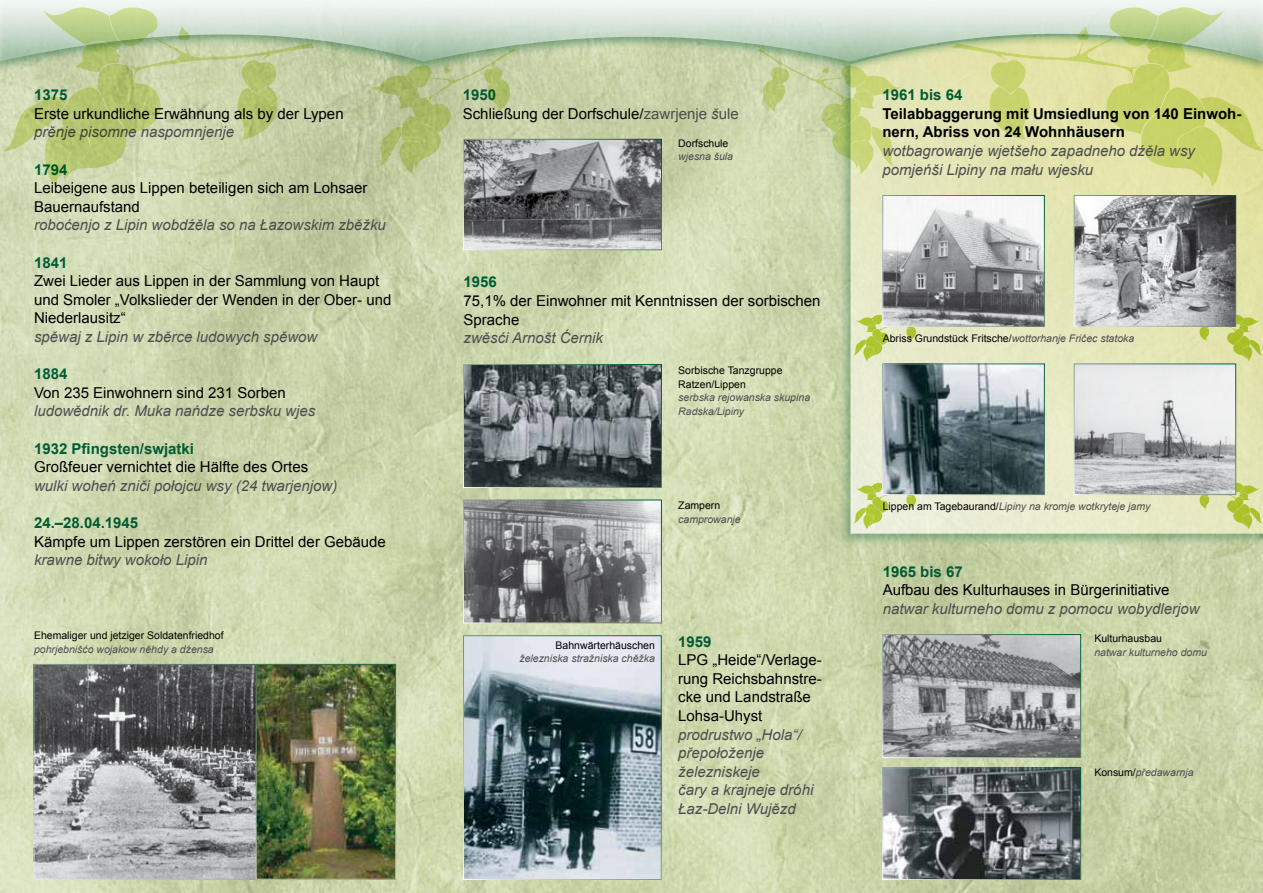
<style>
.page{position:relative;width:1263px;height:893px;background:#fff}
.page>*{position:absolute;margin:0;border:0;box-sizing:border-box;transform-origin:0 0}
.t1{font:15px/18.6px "Arial";color:#000}
.t2{font:italic 15px/18.6px "Arial";color:#4d4d4f}
.t3{font:700 15px "Arial";color:#005c34}
.t4{font:700 15px/18.6px "Arial";color:#000}
.t5{font:italic 10.5px/13.5px "Arial";color:#4d4d4f}
.t6{font:10.5px/13.5px "Arial";color:#000}
.s1{font-weight:700;color:#005c34}
.s2{color:#4d4d4f}
.s3{font-style:italic;color:#4d4d4f}
.s4{font-style:normal;color:#000}
</style>
<div class="page">
<img style="left:0;top:73px;width:1263px;height:820px">
<div style="left:838px;top:32px;width:425px;height:514px;background:#005c34;opacity:.5"></div>
<svg style="left:850px;top:73px;width:413px;height:461px;background:#e5e7bf"></svg>
<div style="left:0;top:0;width:1263px;height:73px;background:#005c34;opacity:.45"></div>
<svg style="left:0;top:0;width:1263px;height:62px"></svg>
<svg style="left:952px;top:5px;width:311px;height:182px;background:#d6dc9d"></svg>
<img style="left:465px;top:366px;width:195px;height:120px">
<img style="left:465px;top:502px;width:195px;height:119px">
<div style="left:463px;top:500px;width:199px;height:123px;border:1px solid #fff"></div>
<svg style="left:371px;top:49px;width:145px;height:125px;background:#b5c48e"></svg>
<svg style="left:853px;top:482px;width:69px;height:47px;background:#d8e2a7"></svg>
<img style="left:465px;top:141px;width:195px;height:107px">
<div style="left:463px;top:139px;width:199px;height:111px;border:1px solid #fff"></div>
<img style="left:465px;top:637px;width:195px;height:241px">
<div style="left:463px;top:635px;width:199px;height:245px;border:1px solid #fff"></div>
<img style="left:36px;top:666px;width:220px;height:212px">
<svg style="left:853px;top:315px;width:69px;height:46px;background:#d6df9b"></svg>
<svg style="left:1194px;top:315px;width:68px;height:46px;background:#d0d883"></svg>
<img style="left:884px;top:636px;width:195px;height:120px">
<svg style="left:1194px;top:482px;width:68px;height:47px;background:#d3db90"></svg>
<img style="left:884px;top:769px;width:195px;height:109px">
<svg style="left:757px;top:49px;width:145px;height:125px;background:#c7d49e"></svg>
<img style="left:884px;top:197px;width:159px;height:128px">
<div style="left:882px;top:195px;width:163px;height:132px;border:1px solid #fff"></div>
<img style="left:884px;top:366px;width:159px;height:127px">
<div style="left:882px;top:364px;width:163px;height:131px;border:1px solid #fff"></div>
<img style="left:1076px;top:197px;width:158px;height:128px">
<div style="left:1074px;top:195px;width:162px;height:132px;border:1px solid #fff"></div>
<img style="left:1076px;top:366px;width:158px;height:127px">
<div style="left:1074px;top:364px;width:162px;height:131px;border:1px solid #fff"></div>
<svg style="left:3px;top:5px;width:312px;height:182px;background:#c4d1a2"></svg>
<img style="left:258px;top:666px;width:136px;height:212px">
<p class="t3" style="left:34px;top:85px;width:35px">1375</p>
<p class="t1" style="left:34px;top:104px;width:311px">Erste urkundliche Erwähnung als by der Lypen</p>
<p class="t2" style="left:34px;top:123px;width:202px">prěnje pisomne naspomnjenje</p>
<p class="t3" style="left:34px;top:159px;width:35px">1794</p>
<p class="t1" style="left:34px;top:179px;width:335px">Leibeigene aus Lippen beteiligen sich am Lohsaer<br>Bauernaufstand</p>
<p class="t2" style="left:34px;top:216px;width:353px">roboćenjo z Lipin wobdźěla so na Łazowskim zběžku</p>
<p class="t3" style="left:34px;top:252px;width:35px">1841</p>
<p class="t1" style="left:34px;top:272px;width:359px">Zwei Lieder aus Lippen in der Sammlung von Haupt und Smoler „Volkslieder der Wenden in der Ober- und<br>Niederlausitz“</p>
<p class="t2" style="left:34px;top:328px;width:285px">spěwaj z Lipin w zběrce ludowych spěwow</p>
<p class="t3" style="left:34px;top:364px;width:35px">1884</p>
<p class="t1" style="left:34px;top:383px;width:253px">Von 235 Einwohnern sind 231 Sorben</p>
<p class="t2" style="left:34px;top:402px;width:283px">ludowědnik dr. Muka nańdze serbsku wjes</p>
<p class="t3" style="left:34px;top:438px;width:162px">1932 Pfingsten/swjatki</p>
<p class="t1" style="left:34px;top:458px;width:276px">Großfeuer vernichtet die Hälfte des Ortes</p>
<p class="t2" style="left:34px;top:476px;width:305px">wulki woheń zniči połojcu wsy (24 twarjenjow)</p>
<p class="t3" style="left:34px;top:513px;width:106px">24.–28.04.1945</p>
<p class="t1" style="left:34px;top:532px;width:353px">Kämpfe um Lippen zerstören ein Drittel der Gebäude</p>
<p class="t2" style="left:34px;top:551px;width:175px">krawne bitwy wokoło Lipin</p>
<p class="t6" style="left:34px;top:629px;width:191px">Ehemaliger und jetziger Soldatenfriedhof</p>
<p class="t5" style="left:34px;top:642px;width:181px">pohrjebnišćo wojakow něhdy a dźensa</p>
<p class="t1" style="left:463px;top:86px;width:277px"><span class="s1">1950<br></span>Schließung der Dorfschule/<span class="s2">zawrjenje</span> <span class="s3">š</span><span class="s2">ule</span></p>
<p class="t6" style="left:678px;top:137px;width:52px">Dorfschule</p>
<p class="t5" style="left:678px;top:150px;width:56px">wjesna šula</p>
<p class="t3" style="left:463px;top:272px;width:35px">1956</p>
<p class="t1" style="left:463px;top:291px;width:358px">75,1% der Einwohner mit Kenntnissen der sorbischen<br>Sprache</p>
<p class="t2" style="left:463px;top:329px;width:141px">zwěsći Arnošt Ćernik</p>
<p class="t6" style="left:678px;top:364px;width:106px">Sorbische Tanzgruppe<br>Ratzen/Lippen</p>
<p class="t5" style="left:678px;top:391px;width:133px">serbska rejowanska skupina<br>Radska/Lipiny</p>
<p class="t6" style="left:678px;top:499px;width:44px">Zampern</p>
<p class="t5" style="left:678px;top:513px;width:64px">camprowanje</p>
<p class="t6" style="left:556px;top:638px;width:101px">Bahnwärterhäuschen</p>
<p class="t5" style="left:519px;top:652px;width:137px">železniska stražniska chěžka</p>
<p class="t3" style="left:678px;top:631px;width:35px">1959</p>
<p class="t1" style="left:678px;top:651px;width:145px">LPG „Heide“/Verlage&shy;rung Reichsbahnstre&shy;cke und Landstraße<br>Lohsa-Uhyst</p>
<p class="t2" style="left:678px;top:725px;width:137px">prodrustwo „Hola“/ přepołoženje železniskeje<br>čary a krajneje dróhi<br>Łaz-Delni Wujězd</p>
<p class="t3" style="left:882px;top:85px;width:82px">1961 bis 64</p>
<p class="t4" style="left:882px;top:105px;width:360px">Teilabbaggerung mit Umsiedlung von 140 Einwoh&shy;nern, Abriss von 24 Wohnhäusern</p>
<p class="t2" style="left:882px;top:142px;width:314px">wotbagrowanje wjetšeho zapadneho dźěla wsy pomjeńši Lipiny na mału wjesku</p>
<p class="t6" style="left:883px;top:332px;width:253px">Abriss Grundstück Fritsche/<span class="s3">wottorhanje Fričec statoka</span></p>
<p class="t5" style="left:883px;top:500px;width:269px"><span class="s4">Lippen am Tagebaurand/</span>Lipiny na kromje wotkryteje jamy</p>
<p class="t3" style="left:883px;top:561px;width:82px">1965 bis 67</p>
<p class="t1" style="left:883px;top:581px;width:288px">Aufbau des Kulturhauses in Bürgerinitiative</p>
<p class="t2" style="left:883px;top:599px;width:318px">natwar kulturneho domu z pomocu wobydlerjow</p>
<p class="t6" style="left:1094px;top:632px;width:69px">Kulturhausbau</p>
<p class="t5" style="left:1094px;top:645px;width:114px">natwar kulturneho domu</p>
<p class="t5" style="left:1094px;top:766px;width:101px"><span class="s4">Konsum/</span>předawarnja</p>
</div>
